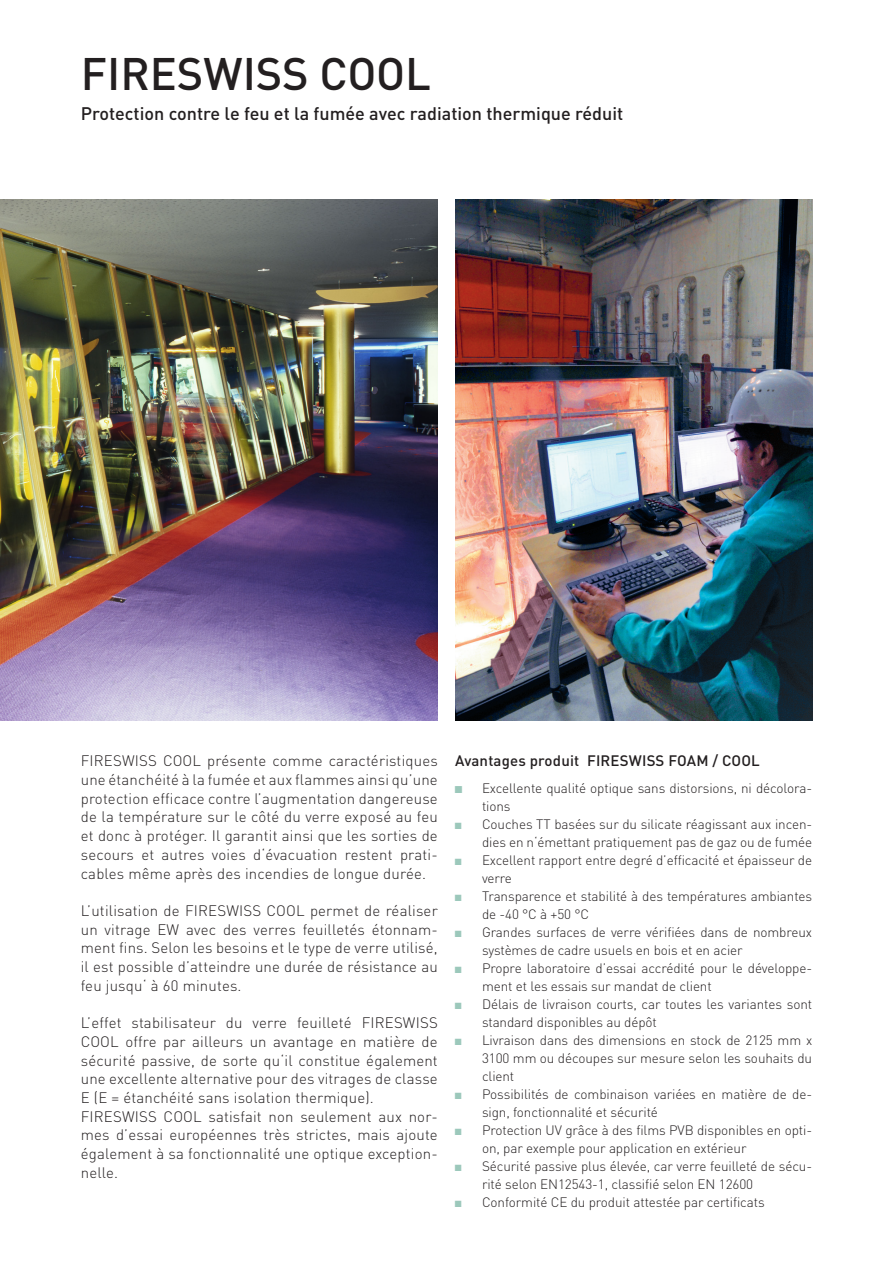
<style>
.page{position:relative;width:893px;height:1263px;background:#fff}
.page>*{position:absolute;margin:0;border:0;box-sizing:border-box;transform-origin:0 0}
.t1{font:500 45px "DIN Pro";color:#231f20}
.t2{font:500 18px "DIN Pro";color:#231f20}
.t3{font:300 15px/18.8px "DIN Pro";letter-spacing:.01em;color:#231f20;text-align:justify}
.t4{font:500 15px "DIN Pro";letter-spacing:.01em;color:#231f20}
.t5{font:300 13.5px/18px "DIN Pro";letter-spacing:-.005em;color:#231f20}
.s1{font-family:"Arial Narrow";font-weight:400;font-size:15px;color:#9cc8bb}
.s2{font-family:"Arial Narrow";font-weight:400;color:#9cc8bb}
</style>
<div class="page">
<img style="left:455px;top:200px;width:357px;height:521px">
<img style="left:0;top:200px;width:438px;height:521px">
<p class="t1" style="left:81px;top:37px;width:352px">FIRESWISS COOL</p>
<p class="t2" style="left:81px;top:99px;width:544px">Protection contre le feu et la fumée avec radiation thermique réduit</p>
<p class="t3" style="left:81px;top:750px;width:359px">FIRESWISS COOL présente comme caractéristiques une étanchéité à la fumée et aux flammes ainsi qu’une protection efficace contre l’augmentation dangereuse de la température sur le côté du verre exposé au feu et donc à protéger. Il garantit ainsi que les sorties de secours et autres voies d‘évacuation restent prati&shy;cables même après des incendies de longue durée.</p>
<p class="t3" style="left:81px;top:900px;width:359px">L’utilisation de FIRESWISS COOL permet de réaliser un vitrage EW avec des verres feuilletés étonnam&shy;ment fins. Selon les besoins et le type de verre utilisé, il est possible d’atteindre une durée de résistance au feu jusqu‘ à 60 minutes.</p>
<p class="t3" style="left:81px;top:1012px;width:359px">L’effet stabilisateur du verre feuilleté FIRESWISS COOL offre par ailleurs un avantage en matière de sécurité passive, de sorte qu‘il constitue également une excellente alternative pour des vitrages de classe E (E = étanchéité sans isolation thermique).</p>
<p class="t3" style="left:81px;top:1105px;width:358px">FIRESWISS COOL satisfait non seulement aux nor&shy;mes d’essai européennes très strictes, mais ajoute également à sa fonctionnalité une optique exception&shy;nelle.</p>
<p class="t4" style="left:455px;top:749px;width:306px">Avantages produit FIRESWISS FOAM / COOL</p>
<p class="t5" style="left:482px;top:778px;width:332px;text-indent:-27px"><span class="s1">■</span> Excellente qualité optique sans distorsions, ni décolora&shy;tions</p>
<p class="t5" style="left:455px;top:814px;width:359px;text-align:right"><span class="s2">■</span> Couches TT basées sur du silicate réagissant aux incen&shy;dies en n‘émettant pratiquement pas de gaz ou de fumée</p>
<p class="t5" style="left:482px;top:850px;width:332px;text-indent:-27px"><span class="s2">■</span> Excellent rapport entre degré d’efficacité et épaisseur de verre</p>
<p class="t5" style="left:482px;top:886px;width:332px;text-indent:-27px"><span class="s2">■</span> Transparence et stabilité à des températures ambiantes de -40 °C à +50 °C</p>
<p class="t5" style="left:482px;top:922px;width:332px;text-indent:-27px"><span class="s2">■</span> Grandes surfaces de verre vérifiées dans de nombreux systèmes de cadre usuels en bois et en acier</p>
<p class="t5" style="left:482px;top:958px;width:332px;text-indent:-27px"><span class="s2">■</span> Propre laboratoire d’essai accrédité pour le développe&shy;ment et les essais sur mandat de client</p>
<p class="t5" style="left:482px;top:994px;width:332px;text-indent:-27px"><span class="s2">■</span> Délais de livraison courts, car toutes les variantes sont standard disponibles au dépôt</p>
<p class="t5" style="left:482px;top:1030px;width:332px;text-align:justify;text-indent:-27px"><span class="s2">■</span> Livraison dans des dimensions en stock de 2125 mm x 3100 mm ou découpes sur mesure selon les souhaits du client</p>
<p class="t5" style="left:482px;top:1084px;width:332px;text-indent:-27px"><span class="s2">■</span> Possibilités de combinaison variées en matière de de&shy;sign, fonctionnalité et sécurité</p>
<p class="t5" style="left:482px;top:1120px;width:332px;text-indent:-27px"><span class="s2">■</span> Protection UV grâce à des films PVB disponibles en opti&shy;on, par exemple pour application en extérieur</p>
<p class="t5" style="left:482px;top:1156px;width:332px;text-indent:-27px"><span class="s2">■</span> Sécurité passive plus élevée, car verre feuilleté de sécu&shy;rité selon EN12543-1, classifié selon EN 12600</p>
<p class="t5" style="left:455px;top:1192px;width:311px"><span class="s2">■</span> Conformité CE du produit attestée par certificats</p>
</div>
